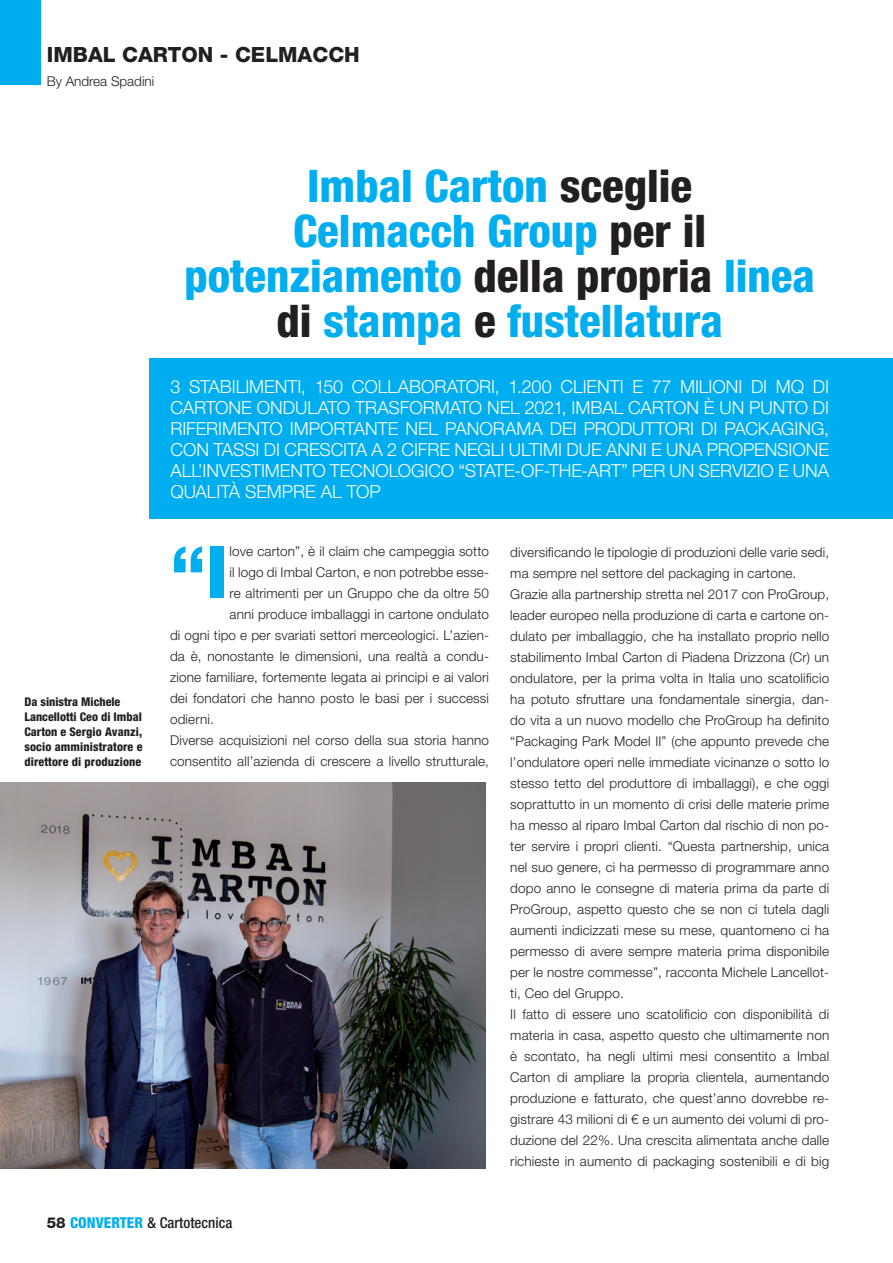
<style>
.page{position:relative;width:893px;height:1263px;background:#fff}
.page>*{position:absolute;margin:0;border:0;box-sizing:border-box;transform-origin:0 0}
.t1{font:800 72px "Helvetica Neue LT Std";color:#00aeef}
.t2{font:800 condensed 45px/45px "Helvetica Neue LT Std";color:#00aeef;text-align:center}
.t3{font:800 21px "Helvetica Neue LT Std";color:#231f20}
.t4{font:300 18px/21px "Helvetica Neue LT Std";letter-spacing:-.005em;color:#fff;text-align:justify}
.t5{font:500 condensed 15px "Helvetica Neue LT Std";color:#231f20}
.t6{font:300 13.5px/21px "Helvetica Neue LT Std";letter-spacing:.01em;color:#231f20}
.t7{font:800 condensed 12px/15px "Helvetica Neue LT Std";color:#231f20}
.s1{color:#231f20}
.s2{font-weight:800;font-stretch:normal}
.s3{font-weight:800;color:#00aeef}
</style>
<div class="page">
<div style="left:0;top:0;width:41px;height:85px;background:#00aeef"></div>
<div style="left:149px;top:358px;width:744px;height:161px;background:#00aeef"></div>
<img style="left:0;top:782px;width:485px;height:386px">
<h3 class="t3" style="left:47px;top:42px;width:315px">IMBAL CARTON - CELMACCH</h3>
<p class="t6" style="left:47px;top:71px;width:109px">By Andrea Spadini</p>
<p class="t7" style="left:24px;top:694px;width:120px">Da sinistra Michele<br>Lancellotti Ceo di Imbal<br>Carton e Sergio Avanzi, socio amministratore e direttore di produzione</p>
<h2 class="t2" style="left:184px;top:163px;width:632px">Imbal Carton <span class="s1">sceglie<br></span>Celmacch Group <span class="s1">per il </span>potenziamento <span class="s1">della propria</span> linea <span class="s1">di</span> stampa <span class="s1">e</span> fustellatura</h2>
<p class="t4" style="left:170px;top:375px;width:660px">3 STABILIMENTI, 150 COLLABORATORI, 1.200 CLIENTI E 77 MILIONI DI MQ DI CARTONE ONDULATO TRASFORMATO NEL 2021, IMBAL CARTON È UN PUNTO DI RIFERIMENTO IMPORTANTE NEL PANORAMA DEI PRODUTTORI DI PACKAGING, CON TASSI DI CRESCITA A 2 CIFRE NEGLI ULTIMI DUE ANNI E UNA PROPENSIONE ALL’INVESTIMENTO TECNOLOGICO “STATE-OF-THE-ART” PER UN SERVIZIO E UNA QUALITÀ SEMPRE AL TOP</p>
<p class="t6" style="left:230px;top:540px;width:261px">love carton”, è il claim che campeggia sotto</p>
<p class="t6" style="left:230px;top:561px;width:261px">il logo di Imbal Carton, e non potrebbe esse-</p>
<p class="t6" style="left:230px;top:582px;width:261px">re altrimenti per un Gruppo che da oltre 50</p>
<p class="t6" style="left:230px;top:603px;width:261px">anni produce imballaggi in cartone ondulato</p>
<p class="t6" style="left:170px;top:624px;width:320px">di ogni tipo e per svariati settori merceologici. L’azien-</p>
<p class="t6" style="left:170px;top:645px;width:320px">da è, nonostante le dimensioni, una realtà a condu-</p>
<p class="t6" style="left:170px;top:666px;width:320px">zione familiare, fortemente legata ai principi e ai valori</p>
<p class="t6" style="left:170px;top:687px;width:320px">dei fondatori che hanno posto le basi per i successi</p>
<p class="t6" style="left:170px;top:708px;width:45px">odierni.</p>
<p class="t6" style="left:170px;top:729px;width:320px">Diverse acquisizioni nel corso della sua storia hanno</p>
<p class="t6" style="left:170px;top:750px;width:320px">consentito all’azienda di crescere a livello strutturale,</p>
<h1 class="t1" style="left:170px;top:529px;width:60px">“I</h1>
<p class="t6" style="left:510px;top:541px;width:320px">diversificando le tipologie di produzioni delle varie sedi, ma sempre nel settore del packaging in cartone.<br>Grazie alla partnership stretta nel 2017 con ProGroup, leader europeo nella produzione di carta e cartone on&shy;dulato per imballaggio, che ha installato proprio nello stabilimento Imbal Carton di Piadena Drizzona (Cr) un ondulatore, per la prima volta in Italia uno scatolificio ha potuto sfruttare una fondamentale sinergia, dan&shy;do vita a un nuovo modello che ProGroup ha definito “Packaging Park Model II” (che appunto prevede che l’ondulatore operi nelle immediate vicinanze o sotto lo stesso tetto del produttore di imballaggi), e che oggi soprattutto in un momento di crisi delle materie prime ha messo al riparo Imbal Carton dal rischio di non po&shy;ter servire i propri clienti. “Questa partnership, unica nel suo genere, ci ha permesso di programmare anno dopo anno le consegne di materia prima da parte di ProGroup, aspetto questo che se non ci tutela dagli aumenti indicizzati mese su mese, quantomeno ci ha permesso di avere sempre materia prima disponibile per le nostre commesse”, racconta Michele Lancellot&shy;ti, Ceo del Gruppo.<br>Il fatto di essere uno scatolificio con disponibilità di materia in casa, aspetto questo che ultimamente non è scontato, ha negli ultimi mesi consentito a Imbal Carton di ampliare la propria clientela, aumentando produzione e fatturato, che quest’anno dovrebbe re&shy;gistrare 43 milioni di € e un aumento dei volumi di pro&shy;duzione del 22%. Una crescita alimentata anche dalle richieste in aumento di packaging sostenibili e di big</p>
<p class="t5" style="left:47px;top:1214px;width:187px"><span class="s2">58</span> <span class="s3">CONVERTER</span> &amp; Cartotecnica</p>
</div>
